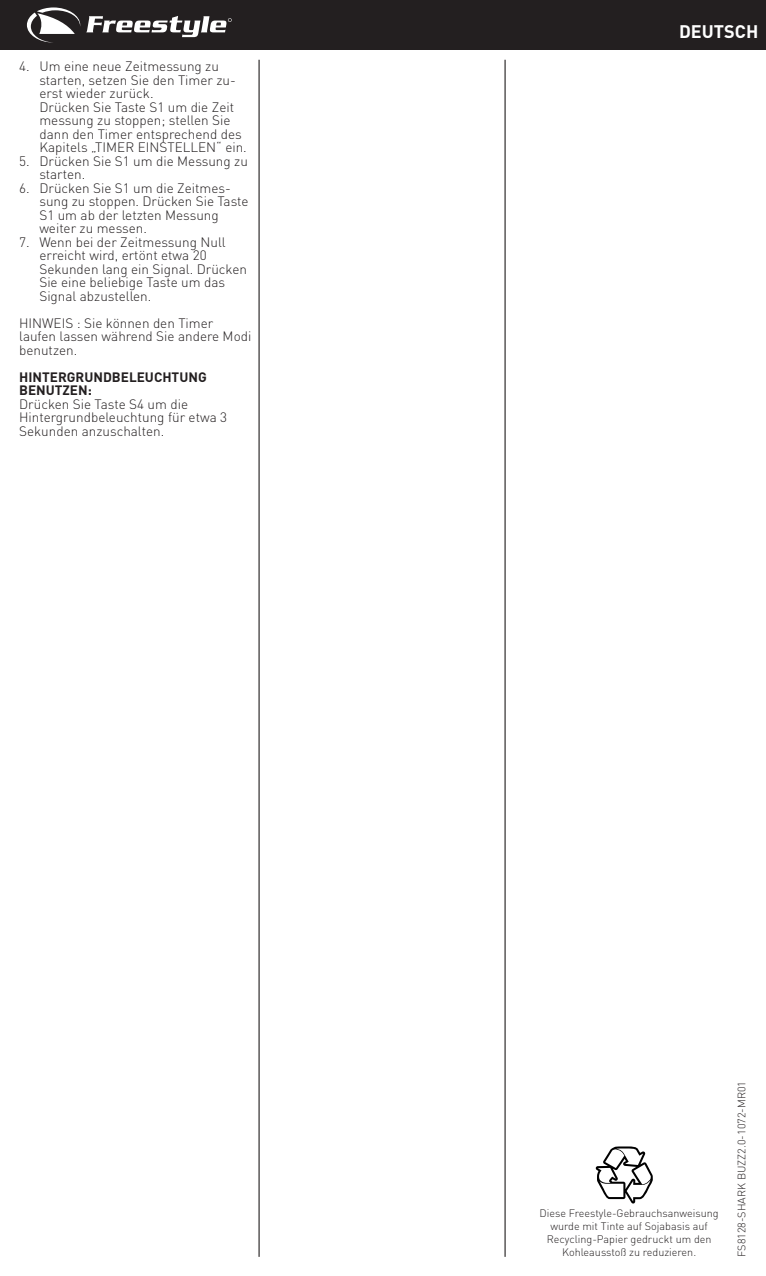
<style>
.page{position:relative;width:766px;height:1276px;background:#fff}
.page>*{position:absolute;margin:0;border:0;box-sizing:border-box;transform-origin:0 0}
.t1{font:700 18px "DIN";color:#fff}
.t2{font:300 13.5px/13.5px "DIN";color:#231f20}
.t3{font:700 13.5px/13.5px "DIN";color:#231f20}
.t4{font:300 10.8px/13px "DIN";color:#231f20;text-align:center}
</style>
<div class="page">
<hr style="left:258px;top:60px;width:1px;height:1196px;background:#231f20">
<hr style="left:504px;top:60px;width:1px;height:1196px;background:#231f20">
<div style="left:0;top:0;width:765px;height:50px;background:#231f20"></div>
<svg style="left:86px;top:16px;width:146px;height:21px"></svg>
<svg style="left:27px;top:7px;width:53px;height:36px"></svg>
<svg style="left:595px;top:1146px;width:58px;height:57px"></svg>
<p class="t2" style="left:39px;top:60px;width:209px;text-indent:-20px">4. Um eine neue Zeitmessung zu starten, setzen Sie den Timer zu&shy;erst wieder zurück.<br>Drücken Sie Taste S1 um die Zeit messung zu stoppen; stellen Sie dann den Timer entsprechend des<br>Kapitels „TIMER EINSTELLEN“ ein.</p>
<p class="t2" style="left:39px;top:154px;width:210px;text-indent:-20px">5. Drücken Sie S1 um die Messung zu starten.</p>
<p class="t2" style="left:39px;top:181px;width:210px;text-indent:-20px">6. Drücken Sie S1 um die Zeitmes&shy;sung zu stoppen. Drücken Sie Taste<br>S1 um ab der letzten Messung weiter zu messen.</p>
<p class="t2" style="left:39px;top:235px;width:209px;text-indent:-20px">7. Wenn bei der Zeitmessung Null erreicht wird, ertönt etwa 20<br>Sekunden lang ein Signal. Drücken<br>Sie eine beliebige Taste um das<br>Signal abzustellen.</p>
<p class="t2" style="left:19px;top:316px;width:234px">HINWEIS : Sie können den Timer laufen lassen während Sie andere Modi benutzen.</p>
<p class="t3" style="left:19px;top:370px;width:189px">HINTERGRUNDBELEUCHTUNG<br>BENUTZEN:</p>
<p class="t2" style="left:19px;top:397px;width:209px">Drücken Sie Taste S4 um die<br>Hintergrundbeleuchtung für etwa 3<br>Sekunden anzuschalten.</p>
<h1 class="t1" style="left:679px;top:20px;width:81px">DEUTSCH</h1>
<p class="t4" style="left:539px;top:1207px;width:181px">Diese Freestyle-Gebrauchsanweisung wurde mit Tinte auf Sojabasis auf Recycling-Papier gedruckt um den Kohleausstoß zu reduzieren.</p>
<p class="t4" style="left:734px;top:1256px;width:177px;rotate:-90deg">FS8128-SHARK BUZZ2.0-1072-MR01</p>
</div>
